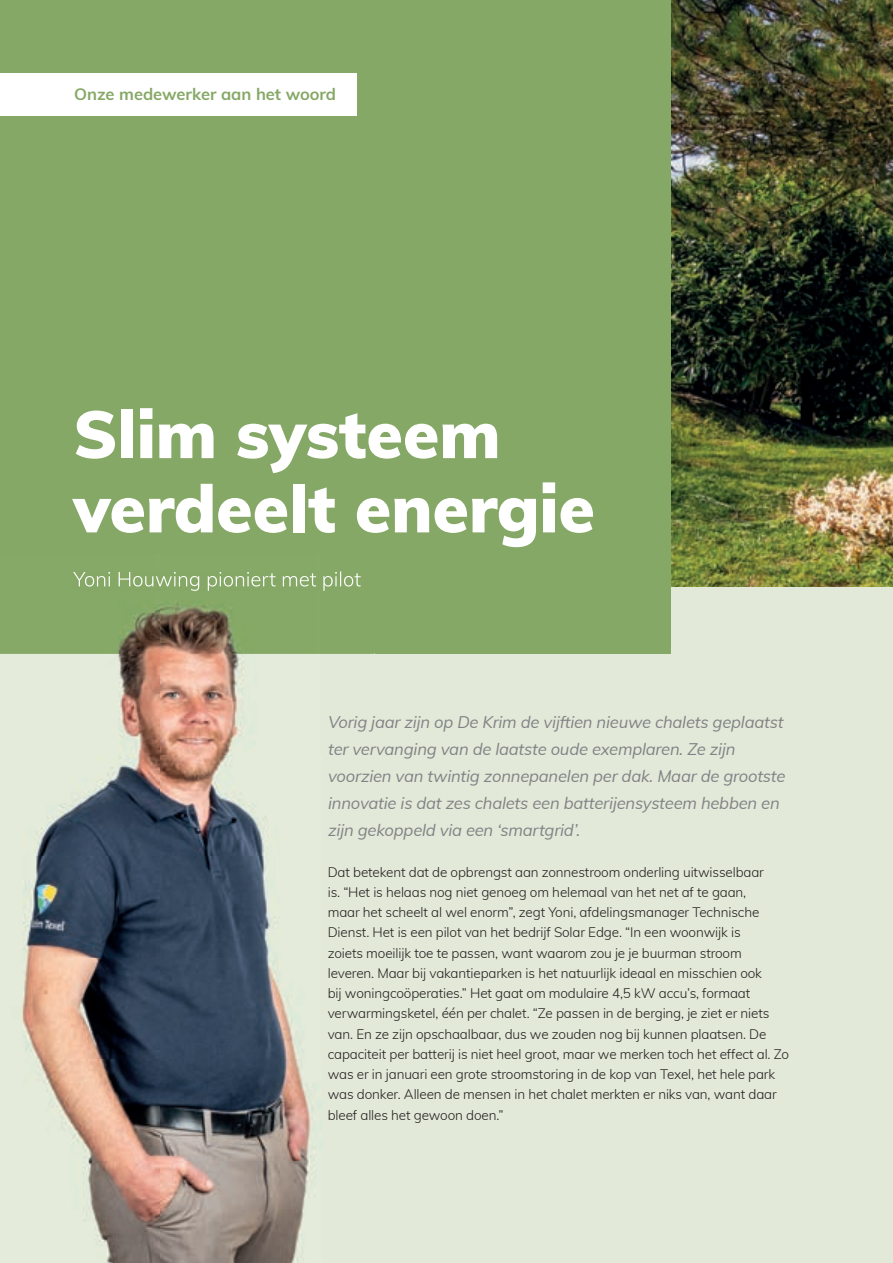
<style>
.page{position:relative;width:893px;height:1263px;background:#e2e9d8}
.page>*{position:absolute;margin:0;border:0;box-sizing:border-box;transform-origin:0 0}
.t1{font:900 66px/74.2px "Muli";color:#fff}
.t2{font:italic 16.5px/27px "Muli";letter-spacing:-.02em;color:#808285}
.t3{font:700 16.5px "Muli";color:#86a866}
.t4{font:300 13.5px/20.2px "Muli";letter-spacing:-.01em;color:#231f20}
</style>
<div class="page">
<img style="left:671px;top:0;width:222px;height:586px">
<div style="left:0;top:0;width:671px;height:654px;background:#86a866"></div>
<img style="left:0;top:603px;width:322px;height:660px">
<img style="left:73px;top:571px;width:288px;height:20px">
<div style="left:0;top:73px;width:357px;height:43px;background:#fff"></div>
<p class="t3" style="left:74px;top:82px;width:263px">Onze medewerker aan het woord</p>
<h1 class="t1" style="left:73px;top:394px;width:523px">Slim systeem verdeelt energie</h1>
<p class="t2" style="left:328px;top:708px;width:461px">Vorig jaar zijn op De Krim de vijftien nieuwe chalets geplaatst ter vervanging van de laatste oude exemplaren. Ze zijn voorzien van twintig zonnepanelen per dak. Maar de grootste innovatie is dat zes chalets een batterijensysteem hebben en zijn gekoppeld via een ‘smartgrid’.</p>
<p class="t4" style="left:328px;top:861px;width:463px">Dat betekent dat de opbrengst aan zonnestroom onderling uitwisselbaar<br>is. “Het is helaas nog niet genoeg om helemaal van het net af te gaan,<br>maar het scheelt al wel enorm”, zegt Yoni, afdelingsmanager Technische Dienst. Het is een pilot van het bedrijf Solar Edge. “In een woonwijk is<br>zoiets moeilijk toe te passen, want waarom zou je je buurman stroom leveren. Maar bij vakantieparken is het natuurlijk ideaal en misschien ook<br>bij woningcoöperaties.” Het gaat om modulaire 4,5 kW accu’s, formaat verwarmingsketel, één per chalet. “Ze passen in de berging, je ziet er niets van. En ze zijn opschaalbaar, dus we zouden nog bij kunnen plaatsen. De capaciteit per batterij is niet heel groot, maar we merken toch het effect al. Zo was er in januari een grote stroomstoring in de kop van Texel, het hele park was donker. Alleen de mensen in het chalet merkten er niks van, want daar bleef alles het gewoon doen.”</p>
</div>
